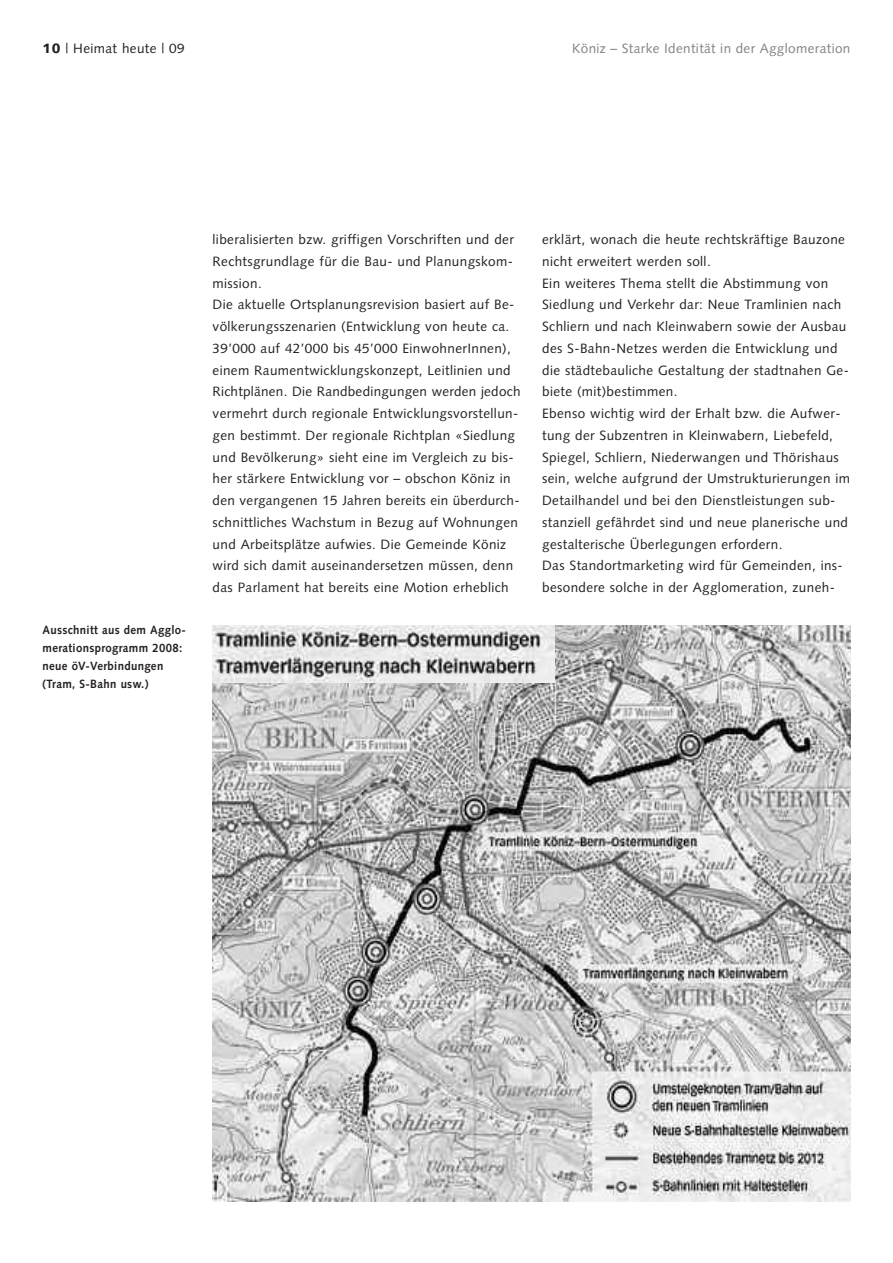
<style>
.page{position:relative;width:893px;height:1263px;background:#fff}
.page>*{position:absolute;margin:0;border:0;box-sizing:border-box;transform-origin:0 0}
.t1{font:13.5px/21.8px "Syntax";letter-spacing:.03em;color:#231f20}
.t2{font:13.5px "Syntax";letter-spacing:.03em;color:#808285}
.t3{font:700 12px/18px "Syntax";letter-spacing:.03em;color:#231f20;scale:.95 1}
.s1{font-weight:900}
</style>
<div class="page">
<img style="left:213px;top:625px;width:637px;height:576px">
<img style="left:213px;top:625px;width:341px;height:57px">
<p class="t1" style="left:43px;top:38px;width:144px"><span class="s1">10</span> | Heimat heute | 09</p>
<p class="t2" style="left:572px;top:43px;width:280px">Köniz – Starke Identität in der Agglomeration</p>
<p class="t3" style="left:43px;top:622px;width:152px">Ausschnitt aus dem Agglo&shy;merationsprogramm 2008: neue öV-Verbindungen (Tram, S-Bahn usw.)</p>
<p class="t1" style="left:213px;top:230px;width:309px">liberalisierten bzw. griffigen Vorschriften und der Rechtsgrundlage für die Bau- und Planungskom&shy;mission.<br>Die aktuelle Ortsplanungsrevision basiert auf Be&shy;völkerungsszenarien (Entwicklung von heute ca.<br>39’000 auf 42’000 bis 45’000 EinwohnerInnen), einem Raumentwicklungskonzept, Leitlinien und Richtplänen. Die Randbedingungen werden jedoch vermehrt durch regionale Entwicklungsvorstellun&shy;gen bestimmt. Der regionale Richtplan «Siedlung und Bevölkerung» sieht eine im Vergleich zu bis&shy;her stärkere Entwicklung vor – obschon Köniz in den vergangenen 15 Jahren bereits ein überdurch&shy;schnittliches Wachstum in Bezug auf Wohnungen und Arbeitsplätze aufwies. Die Gemeinde Köniz wird sich damit auseinandersetzen müssen, denn das Parlament hat bereits eine Motion erheblich</p>
<p class="t1" style="left:542px;top:230px;width:309px">erklärt, wonach die heute rechtskräftige Bauzone nicht erweitert werden soll.<br>Ein weiteres Thema stellt die Abstimmung von Siedlung und Verkehr dar: Neue Tramlinien nach Schliern und nach Kleinwabern sowie der Ausbau des S-Bahn-Netzes werden die Entwicklung und die städtebauliche Gestaltung der stadtnahen Ge&shy;biete (mit)bestimmen.<br>Ebenso wichtig wird der Erhalt bzw. die Aufwer&shy;tung der Subzentren in Kleinwabern, Liebefeld, Spiegel, Schliern, Niederwangen und Thörishaus sein, welche aufgrund der Umstrukturierungen im Detailhandel und bei den Dienstleistungen sub&shy;stanziell gefährdet sind und neue planerische und gestalterische Überlegungen erfordern.<br>Das Standortmarketing wird für Gemeinden, ins&shy;besondere solche in der Agglomeration, zuneh-</p>
</div>
